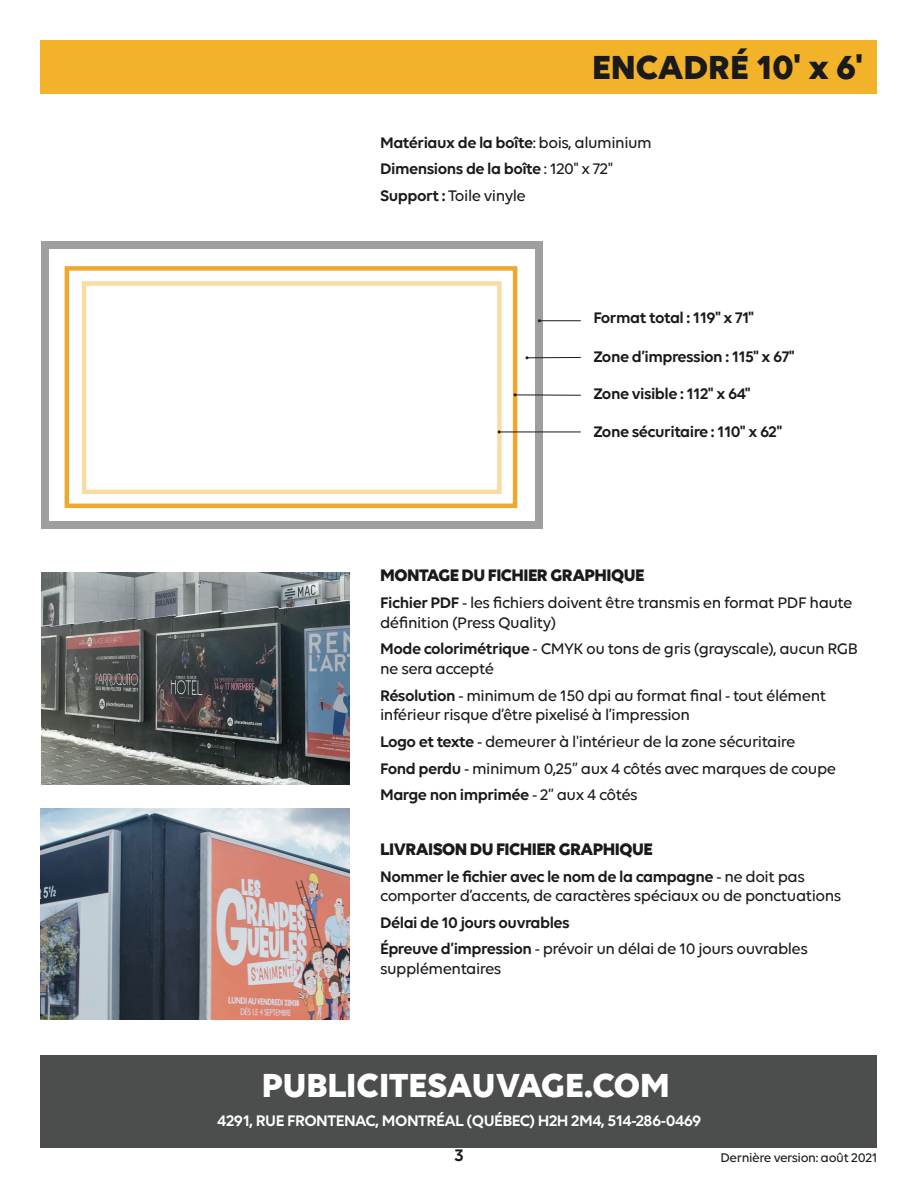
<style>
.page{position:relative;width:918px;height:1188px;background:#fff}
.page>*{position:absolute;margin:0;border:0;box-sizing:border-box;transform-origin:0 0}
.t1{font:700 36px "Volte";color:#fff}
.t2{font:700 36px "Volte";color:#1a1a1a}
.t3{font:700 18px "Volte";letter-spacing:-.03em;color:#1a1a1a}
.t4{font:600 18px "Volte";color:#1a1a1a}
.t5{font:500 16.5px/19.8px "Volte";letter-spacing:-.03em;color:#1a1a1a}
.t6{font:600 16.5px "Volte";letter-spacing:-.03em;color:#1a1a1a}
.t7{font:600 16.5px "Volte";letter-spacing:-.03em;color:#fff}
.t8{font:500 13.5px "Volte";letter-spacing:-.03em;color:#1a1a1a}
.s1{font-weight:500}
.s2{font-weight:600}
</style>
<div class="page">
<div style="left:40px;top:1055px;width:838px;height:93px;background:#4c4e4d"></div>
<div style="left:41px;top:521px;width:502px;height:8px;background:#9da09f"></div>
<div style="left:41px;top:242px;width:502px;height:7px;background:#9da09f"></div>
<div style="left:536px;top:249px;width:7px;height:272px;background:#9da09f"></div>
<div style="left:41px;top:249px;width:8px;height:272px;background:#9da09f"></div>
<div style="left:65px;top:266px;width:452px;height:242px;border:4px solid #eea82e"></div>
<div style="left:82px;top:281px;width:420px;height:213px;border:4px solid #fadba4"></div>
<div style="left:40px;top:40px;width:838px;height:54px;background:#f2b32b"></div>
<hr style="left:539px;top:320px;width:42px;height:1px;background:#1a1a1a">
<hr style="left:527px;top:357px;width:54px;height:1px;background:#1a1a1a">
<hr style="left:515px;top:395px;width:66px;height:1px;background:#1a1a1a">
<hr style="left:499px;top:432px;width:82px;height:1px;background:#1a1a1a">
<img style="left:41px;top:573px;width:309px;height:211px">
<img style="left:40px;top:808px;width:310px;height:211px">
<p class="t2" style="left:592px;top:46px;width:273px">ENCADRÉ 10' x 6'</p>
<p class="t6" style="left:380px;top:133px;width:273px">Matériaux de la boîte<span class="s1">: bois, aluminium</span></p>
<p class="t6" style="left:380px;top:159px;width:235px">Dimensions de la boîte <span class="s1">: 120" x 72"</span></p>
<p class="t5" style="left:380px;top:185px;width:147px"><span class="s2">Support :</span> Toile vinyle</p>
<p class="t6" style="left:593px;top:308px;width:162px">Format total : 119" x 71"</p>
<p class="t6" style="left:593px;top:347px;width:203px">Zone d’impression : 115" x 67"</p>
<p class="t6" style="left:593px;top:384px;width:159px">Zone visible : 112" x 64"</p>
<p class="t6" style="left:593px;top:422px;width:191px">Zone sécuritaire : 110" x 62"</p>
<p class="t3" style="left:380px;top:565px;width:266px">MONTAGE DU FICHIER GRAPHIQUE</p>
<p class="t5" style="left:380px;top:592px;width:474px"><span class="s2">Fichier PDF</span> - les fichiers doivent être transmis en format PDF haute définition (Press Quality)</p>
<p class="t5" style="left:380px;top:639px;width:479px"><span class="s2">Mode colorimétrique</span> - CMYK ou tons de gris (grayscale), aucun RGB ne sera accepté</p>
<p class="t5" style="left:380px;top:685px;width:448px"><span class="s2">Résolution</span> - minimum de 150 dpi au format final - tout élément inférieur risque d’être pixelisé à l’impression</p>
<p class="t5" style="left:380px;top:731px;width:417px"><span class="s2">Logo et texte</span> - demeurer à l'intérieur de la zone sécuritaire</p>
<p class="t5" style="left:380px;top:758px;width:458px"><span class="s2">Fond perdu</span> - minimum 0,25’’ aux 4 côtés avec marques de coupe</p>
<p class="t6" style="left:380px;top:785px;width:259px">Marge non imprimée <span class="s1">- 2’’ aux 4 côtés</span></p>
<p class="t3" style="left:380px;top:838px;width:274px">LIVRAISON DU FICHIER GRAPHIQUE</p>
<p class="t5" style="left:380px;top:866px;width:463px"><span class="s2">Nommer le fichier avec le nom de la campagne</span> - ne doit pas comporter d’accents, de caractères spéciaux ou de ponctuations</p>
<p class="t6" style="left:380px;top:913px;width:191px">Délai de 10 jours ouvrables</p>
<p class="t5" style="left:380px;top:939px;width:429px"><span class="s2">Épreuve d’impression</span> - prévoir un délai de 10 jours ouvrables supplémentaires</p>
<h1 class="t1" style="left:262px;top:1064px;width:410px">PUBLICITESAUVAGE.COM</h1>
<p class="t7" style="left:217px;top:1111px;width:486px">4291, RUE FRONTENAC, MONTRÉAL (QUÉBEC) H2H 2M4, 514-286-0469</p>
<p class="t4" style="left:455px;top:1145px;width:11px">3</p>
<p class="t8" style="left:721px;top:1150px;width:158px">Dernière version: août 2021</p>
</div>
